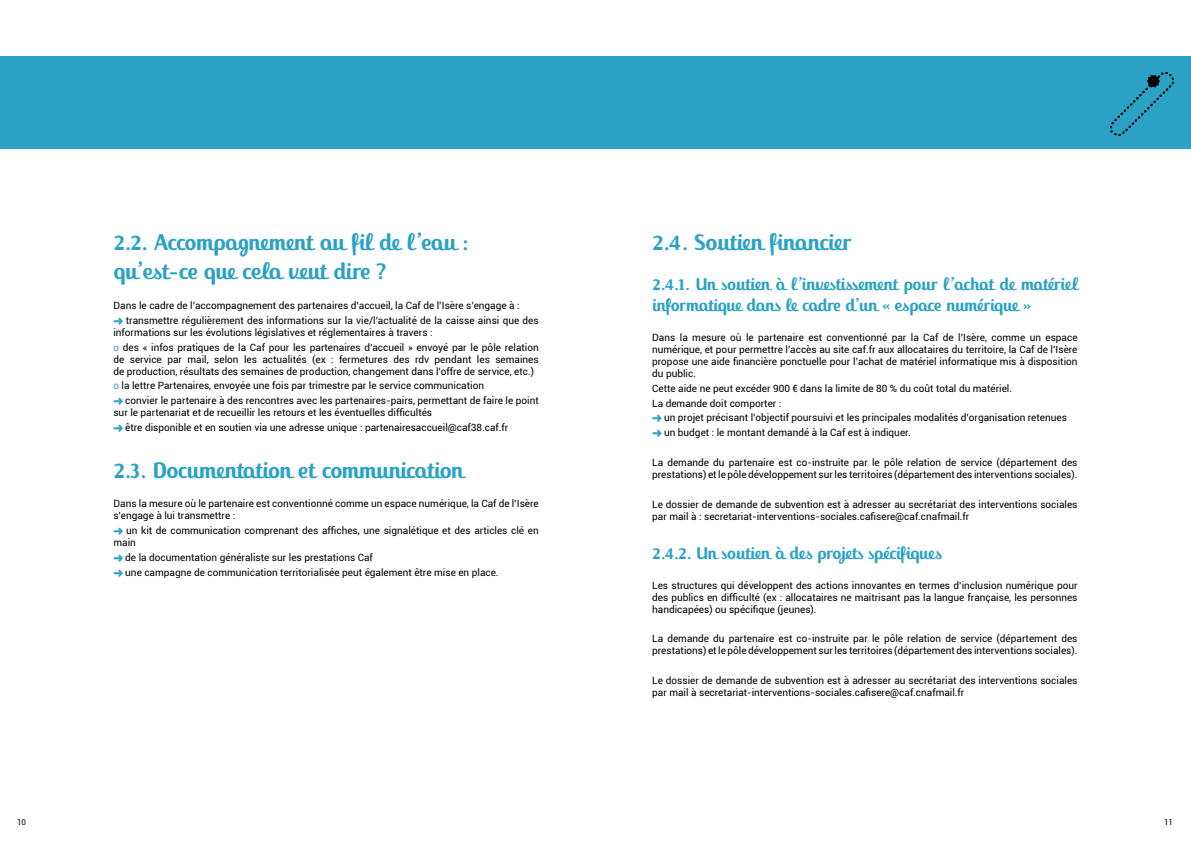
<style>
.page{position:relative;width:1191px;height:842px;background:#fff}
.page>*{position:absolute;margin:0;border:0;box-sizing:border-box;transform-origin:0 0}
.t1{font:700 24px/28.8px "Jackie Pro";color:#2ba2c5}
.t2{font:700 18px/21.6px "Jackie Pro";color:#2ba2c5}
.t3{font:10px/12px "Roboto";color:#000}
.t4{font:8px "Roboto";color:#000}
.s1{color:#2ba2c5}
</style>
<div class="page">
<div style="left:0;top:57px;width:1191px;height:92px;background:#2ba2c5"></div>
<svg style="left:1110px;top:72px;width:64px;height:64px"></svg>
<h1 class="t1" style="left:113px;top:229px;width:355px">2.2. Accompagnement au fil de l’eau : qu’est-ce que cela veut dire ?</h1>
<p class="t3" style="left:126px;top:297px;width:414px;line-height:14.8px;text-indent:-12px">Dans le cadre de l’accompagnement des partenaires d’accueil, la Caf de l’Isère s’engage à : transmettre régulièrement des informations sur la vie/l’actualité de la caisse ainsi que des</p>
<p class="t3" style="left:113px;top:324px;width:427px;line-height:14.8px">informations sur les évolutions législatives et réglementaires à travers :<br><span class="s1">o</span> des « infos pratiques de la Caf pour les partenaires d’accueil » envoyé par le pôle relation</p>
<p class="t3" style="left:113px;top:353px;width:427px">de service par mail, selon les actualités (ex : fermetures des rdv pendant les semaines de production, résultats des semaines de production, changement dans l’offre de service, etc.)</p>
<p class="t3" style="left:125px;top:378px;width:415px;line-height:14.8px;text-indent:-12px"><span class="s1">o</span> la lettre Partenaires, envoyée une fois par trimestre par le service communication<br>convier le partenaire à des rencontres avec les partenaires-pairs, permettant de faire le point</p>
<p class="t3" style="left:125px;top:405px;width:384px;line-height:14.8px;text-indent:-12px">sur le partenariat et de recueillir les retours et les éventuelles difficultés<br>être disponible et en soutien via une adresse unique : partenairesaccueil@caf38.caf.fr</p>
<h1 class="t1" style="left:113px;top:456px;width:351px">2.3. Documentation et communication</h1>
<p class="t3" style="left:113px;top:497px;width:427px">Dans la mesure où le partenaire est conventionné comme un espace numérique, la Caf de l’Isère s’engage à lui transmettre :</p>
<p class="t3" style="left:113px;top:524px;width:427px;text-indent:13px">un kit de communication comprenant des affiches, une signalétique et des articles clé en main</p>
<p class="t3" style="left:125px;top:549px;width:375px;line-height:14.8px">de la documentation généraliste sur les prestations Caf<br>une campagne de communication territorialisée peut également être mise en place.</p>
<h1 class="t1" style="left:652px;top:229px;width:200px">2.4. Soutien financier</h1>
<h2 class="t2" style="left:652px;top:274px;width:429px">2.4.1. Un soutien à l’investissement pour l’achat de matériel informatique dans le cadre d’un « espace numérique »</h2>
<p class="t3" style="left:652px;top:331px;width:427px;text-align:justify">Dans la mesure où le partenaire est conventionné par la Caf de l’Isère, comme un espace numérique, et pour permettre l’accès au site caf.fr aux allocataires du territoire, la Caf de l’Isère propose une aide financière ponctuelle pour l’achat de matériel informatique mis à disposition du public.</p>
<p class="t3" style="left:652px;top:380px;width:361px;line-height:14.8px">Cette aide ne peut excéder 900 € dans la limite de 80 % du coût total du matériel.<br>La demande doit comporter :</p>
<p class="t3" style="left:664px;top:410px;width:404px;line-height:14.8px">un projet précisant l’objectif poursuivi et les principales modalités d’organisation retenues un budget : le montant demandé à la Caf est à indiquer.</p>
<p class="t3" style="left:652px;top:456px;width:427px">La demande du partenaire est co-instruite par le pôle relation de service (département des prestations) et le pôle développement sur les territoires (département des interventions sociales).</p>
<p class="t3" style="left:652px;top:498px;width:427px">Le dossier de demande de subvention est à adresser au secrétariat des interventions sociales par mail à : secretariat-interventions-sociales.cafisere@caf.cnafmail.fr</p>
<h2 class="t2" style="left:652px;top:543px;width:291px">2.4.2. Un soutien à des projets spécifiques</h2>
<p class="t3" style="left:652px;top:579px;width:427px;text-align:justify">Les structures qui développent des actions innovantes en termes d’inclusion numérique pour des publics en difficulté (ex : allocataires ne maitrisant pas la langue française, les personnes handicapées) ou spécifique (jeunes).</p>
<p class="t3" style="left:652px;top:632px;width:427px">La demande du partenaire est co-instruite par le pôle relation de service (département des prestations) et le pôle développement sur les territoires (département des interventions sociales).</p>
<p class="t3" style="left:652px;top:674px;width:427px">Le dossier de demande de subvention est à adresser au secrétariat des interventions sociales par mail à secretariat-interventions-sociales.cafisere@caf.cnafmail.fr</p>
<p class="t4" style="left:17px;top:816px;width:11px">10</p>
<p class="t4" style="left:1164px;top:816px;width:11px">11</p>
</div>
